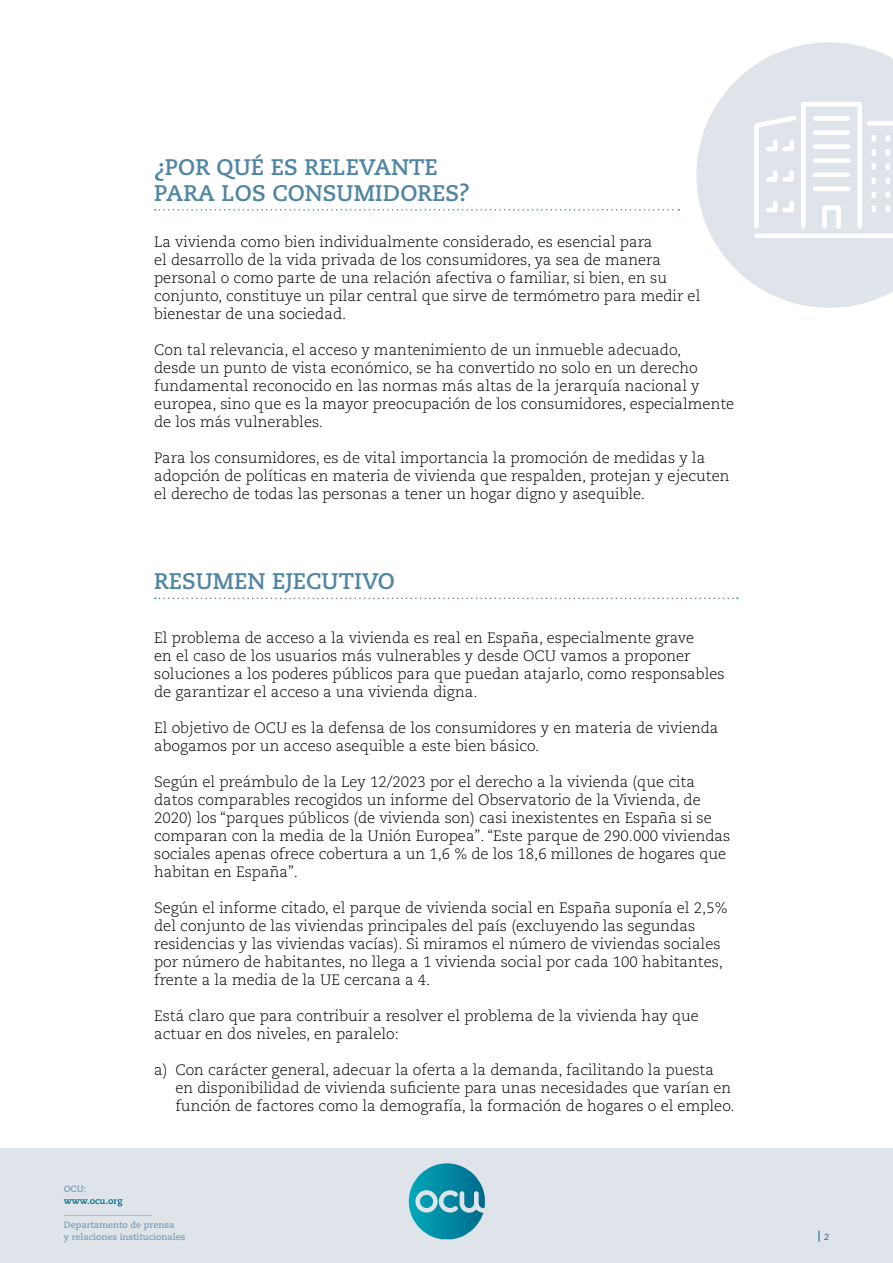
<style>
.page{position:relative;width:893px;height:1263px;background:#fff}
.page>*{position:absolute;margin:0;border:0;box-sizing:border-box;transform-origin:0 0}
.t1{font:700 22.5px/25.5px "Caecilia LT Std";color:#4f85a3}
.t2{font:300 15px/18px "Caecilia LT Std";color:#000}
.t3{font:700 9px/12px "Caecilia LT Std";color:#7d9fb7}
.t4{font:700 9px "Caecilia LT Std";color:#006789}
.t5{font:italic 9px "Caecilia LT Std";color:#006789}
</style>
<div class="page">
<div style="left:0;top:1148px;width:893px;height:115px;background:#dee4ea"></div>
<svg style="left:819px;top:1230px;width:1px;height:12px"></svg>
<svg style="left:409px;top:1163px;width:76px;height:76px"></svg>
<svg style="left:696px;top:42px;width:197px;height:266px;fill:#dee4ea"></svg>
<svg style="left:752px;top:100px;width:141px;height:140px"></svg>
<svg style="left:155px;top:209px;width:524px;height:2px"></svg>
<svg style="left:155px;top:598px;width:583px;height:1px"></svg>
<h1 class="t1" style="left:154px;top:155px;width:317px">¿POR QUÉ ES RELEVANTE<br>PARA LOS CONSUMIDORES?</h1>
<p class="t2" style="left:154px;top:233px;width:548px">La vivienda como bien individualmente considerado, es esencial para<br>el desarrollo de la vida privada de los consumidores, ya sea de manera personal o como parte de una relación afectiva o familiar, si bien, en su conjunto, constituye un pilar central que sirve de termómetro para medir el bienestar de una sociedad.</p>
<p class="t2" style="left:154px;top:341px;width:582px">Con tal relevancia, el acceso y mantenimiento de un inmueble adecuado,<br>desde un punto de vista económico, se ha convertido no solo en un derecho fundamental reconocido en las normas más altas de la jerarquía nacional y europea, sino que es la mayor preocupación de los consumidores, especialmente de los más vulnerables.</p>
<p class="t2" style="left:154px;top:449px;width:577px">Para los consumidores, es de vital importancia la promoción de medidas y la adopción de políticas en materia de vivienda que respalden, protejan y ejecuten el derecho de todas las personas a tener un hogar digno y asequible.</p>
<h1 class="t1" style="left:154px;top:569px;width:242px">RESUMEN EJECUTIVO</h1>
<p class="t2" style="left:154px;top:629px;width:572px">El problema de acceso a la vivienda es real en España, especialmente grave<br>en el caso de los usuarios más vulnerables y desde OCU vamos a proponer soluciones a los poderes públicos para que puedan atajarlo, como responsables de garantizar el acceso a una vivienda digna.</p>
<p class="t2" style="left:154px;top:719px;width:566px">El objetivo de OCU es la defensa de los consumidores y en materia de vivienda abogamos por un acceso asequible a este bien básico.</p>
<p class="t2" style="left:154px;top:773px;width:578px">Según el preámbulo de la Ley 12/2023 por el derecho a la vivienda (que cita datos comparables recogidos un informe del Observatorio de la Vivienda, de 2020) los “parques públicos (de vivienda son) casi inexistentes en España si se comparan con la media de la Unión Europea”. “Este parque de 290.000 viviendas sociales apenas ofrece cobertura a un 1,6 % de los 18,6 millones de hogares que habitan en España”.</p>
<p class="t2" style="left:154px;top:899px;width:575px">Según el informe citado, el parque de vivienda social en España suponía el 2,5% del conjunto de las viviendas principales del país (excluyendo las segundas residencias y las viviendas vacías). Si miramos el número de viviendas sociales por número de habitantes, no llega a 1 vivienda social por cada 100 habitantes, frente a la media de la UE cercana a 4.</p>
<p class="t2" style="left:154px;top:1007px;width:546px">Está claro que para contribuir a resolver el problema de la vivienda hay que actuar en dos niveles, en paralelo:</p>
<p class="t2" style="left:175px;top:1061px;width:561px;text-indent:-21px">a) Con carácter general, adecuar la oferta a la demanda, facilitando la puesta en disponibilidad de vivienda suficiente para unas necesidades que varían en función de factores como la demografía, la formación de hogares o el empleo.</p>
<p class="t3" style="left:64px;top:1182px;width:24px">OCU:</p>
<p class="t4" style="left:64px;top:1195px;width:60px">www.ocu.org</p>
<p class="t3" style="left:64px;top:1206px;width:123px">.................................<br>Departamento de prensa<br>y relaciones institucionales</p>
<p class="t5" style="left:824px;top:1231px;width:7px">2</p>
</div>
